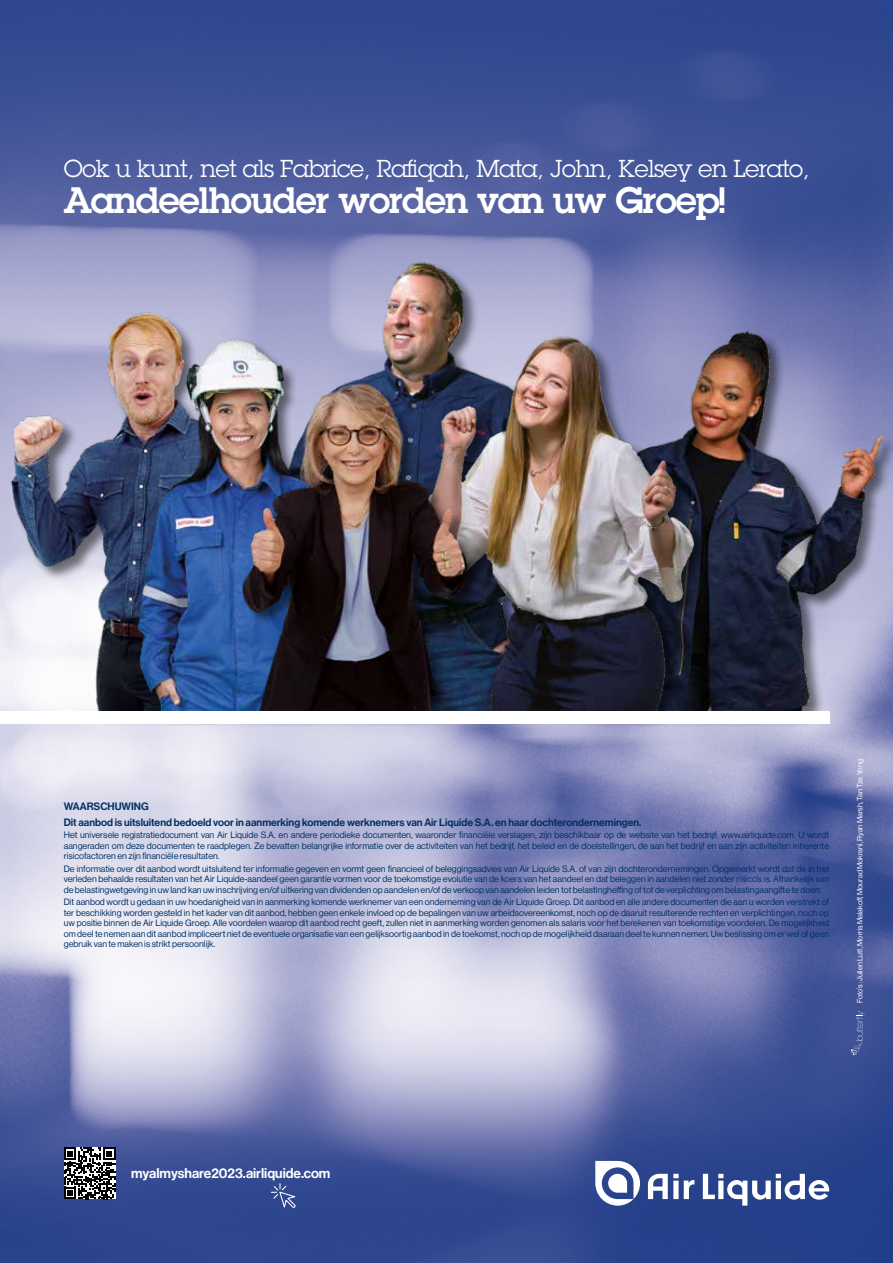
<style>
.page{position:relative;width:893px;height:1263px;background:#fff}
.page>*{position:absolute;margin:0;border:0;box-sizing:border-box;transform-origin:0 0}
.t1{font:600 36px "Lubalin Graph Std";letter-spacing:-.025em;color:#fff}
.t2{font:24px "Lubalin Graph Std";letter-spacing:-.025em;color:#fff}
.t3{font:13.8px "N Haas Grotesk DS Std 65 Md";color:#fff}
.t4{font:10.5px/15.6px "N Haas Grotesk DS Std 65 Md";color:#003063}
.t5{font:9px/10.5px "N Haas Grotesk DS Std 55 Rg";color:#003063;text-align:justify}
.t6{font:7.5px "N Haas Grotesk DS Std 55 Rg";color:#fff}
</style>
<div class="page">
<img style="left:0;top:0;width:893px;height:1263px">
<img style="left:718px;top:249px;width:175px;height:462px">
<img style="left:112px;top:214px;width:606px;height:76px">
<img style="left:0;top:261px;width:543px;height:450px">
<img style="left:284px;top:290px;width:544px;height:421px">
<img style="left:119px;top:363px;width:472px;height:348px">
<svg style="left:270px;top:1182px;width:29px;height:29px"></svg>
<svg style="left:64px;top:1147px;width:51px;height:52px"></svg>
<svg style="left:648px;top:1174px;width:46px;height:25px"></svg>
<svg style="left:703px;top:1174px;width:126px;height:31px"></svg>
<svg style="left:595px;top:1161px;width:45px;height:44px"></svg>
<div style="left:0;top:711px;width:829px;height:13px;background:#fff"></div>
<svg style="left:850px;top:1011px;width:14px;height:45px"></svg>
<h2 class="t2" style="left:64px;top:153px;width:747px">Ook u kunt, net als Fabrice, Rafiqah, Mata, John, Kelsey en Lerato,</h2>
<h1 class="t1" style="left:64px;top:176px;width:663px">Aandeelhouder worden van uw Groep!</h1>
<p class="t4" style="left:64px;top:798px;width:579px">WAARSCHUWING<br>Dit aanbod is uitsluitend bedoeld voor in aanmerking komende werknemers van Air Liquide S.A. en haar dochterondernemingen.</p>
<p class="t5" style="left:64px;top:830px;width:767px">Het universele registratiedocument van Air Liquide S.A. en andere periodieke documenten, waaronder financiële verslagen, zijn beschikbaar op de website van het bedrijf: www.airliquide.com. U wordt aangeraden om deze documenten te raadplegen. Ze bevatten belangrijke informatie over de activiteiten van het bedrijf, het beleid en de doelstellingen, de aan het bedrijf en aan zijn activiteiten inherente risicofactoren en zijn financiële resultaten.</p>
<p class="t5" style="left:64px;top:863px;width:767px">De informatie over dit aanbod wordt uitsluitend ter informatie gegeven en vormt geen financieel of beleggingsadvies van Air Liquide S.A. of van zijn dochterondernemingen. Opgemerkt wordt dat de in het verleden behaalde resultaten van het Air Liquide-aandeel geen garantie vormen voor de toekomstige evolutie van de koers van het aandeel en dat beleggen in aandelen niet zonder risico’s is. Afhankelijk van de belastingwetgeving in uw land kan uw inschrijving en/of uitkering van dividenden op aandelen en/of de verkoop van aandelen leiden tot belastingheffing of tot de verplichting om belastingaangifte te doen.</p>
<p class="t5" style="left:64px;top:897px;width:767px">Dit aanbod wordt u gedaan in uw hoedanigheid van in aanmerking komende werknemer van een onderneming van de Air Liquide Groep. Dit aanbod en alle andere documenten die aan u worden verstrekt of ter beschikking worden gesteld in het kader van dit aanbod, hebben geen enkele invloed op de bepalingen van uw arbeidsovereenkomst, noch op de daaruit resulterende rechten en verplichtingen, noch op uw positie binnen de Air Liquide Groep. Alle voordelen waarop dit aanbod recht geeft, zullen niet in aanmerking worden genomen als salaris voor het berekenen van toekomstige voordelen. De mogelijkheid om deel te nemen aan dit aanbod impliceert niet de eventuele organisatie van een gelijksoortig aanbod in de toekomst, noch op de mogelijkheid daaraan deel te kunnen nemen. Uw beslissing om er wel of geen gebruik van te maken is strikt persoonlijk.</p>
<p class="t6" style="left:856px;top:1003px;width:245px;rotate:-90deg">Foto’s : Julien Lutt, Morris Malakoff, Mourad Mokrani, Ryan Marsh, Tan Tze Yong</p>
<h3 class="t3" style="left:131px;top:1165px;width:201px">myalmyshare2023.airliquide.com</h3>
</div>
